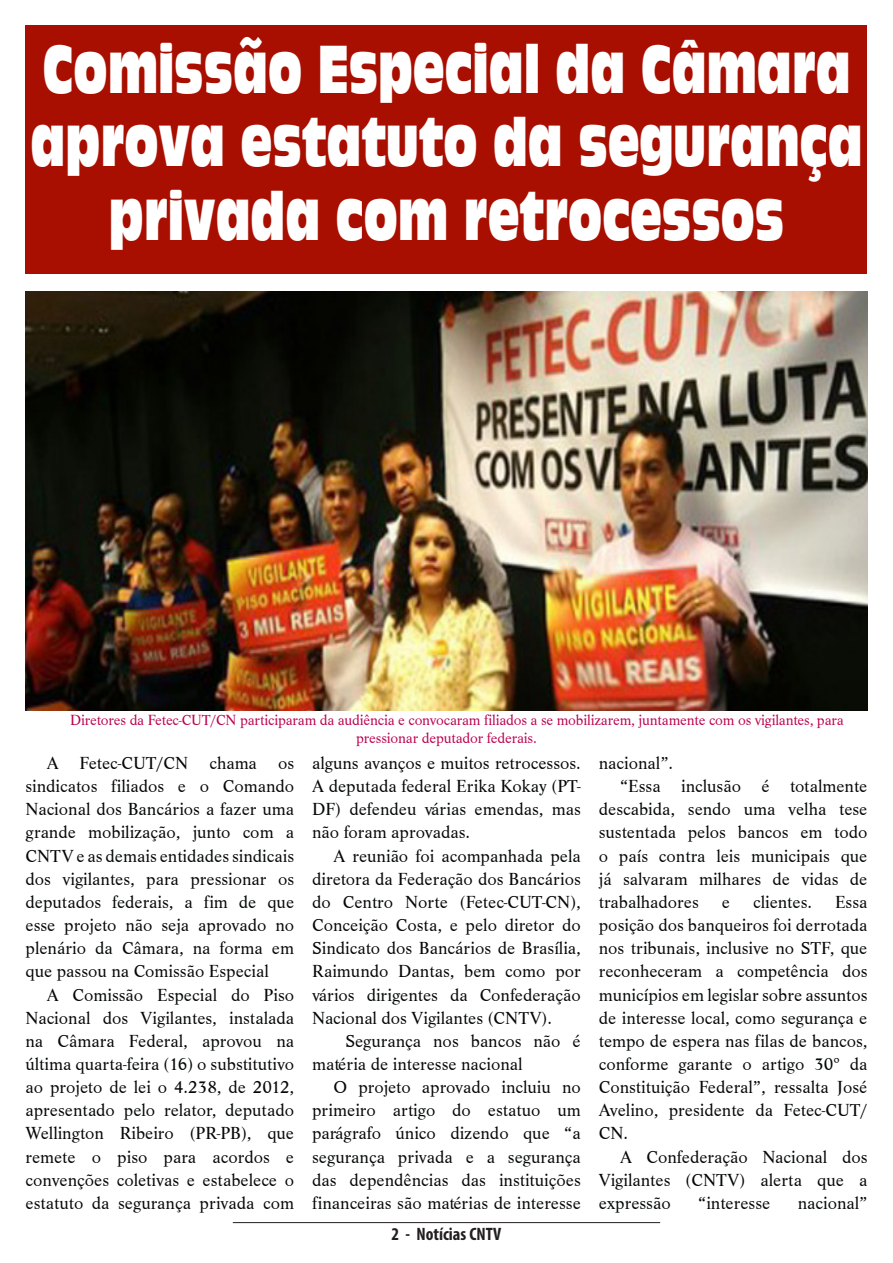
<style>
.page{position:relative;width:893px;height:1263px;background:#fff}
.page>*{position:absolute;margin:0;border:0;box-sizing:border-box;transform-origin:0 0}
.t1{font:63px/73.5px "Antique Olive Compact";color:#fff;text-align:center;scale:.67 1}
.t2{font:18px/23.1px "Life T";color:#040706;text-align:justify}
.t3{font:700 condensed 18px "Myriad Pro";color:#231f20}
.t4{font:15.15px/18px "Life T";letter-spacing:-.01em;color:#bc0250}
</style>
<div class="page">
<hr style="left:233px;top:1222px;width:427px;height:1px;background:#231f20">
<div style="left:26px;top:26px;width:841px;height:248px;background:#a80f00"></div>
<img style="left:26px;top:291px;width:841px;height:419px">
<p class="t1" style="left:31px;top:32px;width:1243px">Comissão Especial da Câmara aprova estatuto da segurança privada com retrocessos</p>
<p class="t4" style="left:356px;top:711px;width:489px;text-indent:-286px">Diretores da Fetec-CUT/CN participaram da audiência e convocaram filiados a se mobilizarem, juntamente com os vigilantes, para pressionar deputador federais.</p>
<p class="t2" style="left:26px;top:751px;width:270px;text-indent:21px">A Fetec-CUT/CN chama os sindicatos filiados e o Comando Nacional dos Bancários a fazer uma grande mobilização, junto com a CNTV e as demais entidades sindicais dos vigilantes, para pressionar os deputados federais, a fim de que esse projeto não seja aprovado no plenário da Câmara, na forma em que passou na Comissão Especial</p>
<p class="t2" style="left:26px;top:983px;width:270px;text-indent:21px">A Comissão Especial do Piso Nacional dos Vigilantes, instalada na Câmara Federal, aprovou na última quarta-feira (16) o substitutivo ao projeto de lei o 4.238, de 2012, apresentado pelo relator, deputado Wellington Ribeiro (PR-PB), que remete o piso para acordos e convenções coletivas e estabelece o estatuto da segurança privada com</p>
<p class="t2" style="left:312px;top:751px;width:270px">alguns avanços e muitos retrocessos.<br>A deputada federal Erika Kokay (PT-DF) defendeu várias emendas, mas não foram aprovadas.</p>
<p class="t2" style="left:312px;top:844px;width:270px;text-indent:21px">A reunião foi acompanhada pela diretora da Federação dos Bancários do Centro Norte (Fetec-CUT-CN), Conceição Costa, e pelo diretor do Sindicato dos Bancários de Brasília, Raimundo Dantas, bem como por vários dirigentes da Confederação Nacional dos Vigilantes (CNTV).</p>
<p class="t2" style="left:312px;top:1029px;width:270px;text-indent:33px">Segurança nos bancos não é matéria de interesse nacional</p>
<p class="t2" style="left:312px;top:1076px;width:270px;text-indent:21px">O projeto aprovado incluiu no primeiro artigo do estatuo um parágrafo único dizendo que “a segurança privada e a segurança das dependências das instituições financeiras são matérias de interesse</p>
<p class="t3" style="left:392px;top:1223px;width:111px">2 - Notícias CNTV</p>
<p class="t2" style="left:599px;top:751px;width:76px">nacional”.</p>
<p class="t2" style="left:599px;top:775px;width:270px;text-indent:21px">“Essa inclusão é totalmente descabida, sendo uma velha tese sustentada pelos bancos em todo o país contra leis municipais que já salvaram milhares de vidas de trabalhadores</p>
<p class="t2" style="left:722px;top:890px;width:10px">e</p>
<p class="t2" style="left:753px;top:890px;width:60px">clientes.</p>
<p class="t2" style="left:599px;top:890px;width:270px;text-indent:236px">Essa posição dos banqueiros foi derrotada nos tribunais, inclusive no STF, que reconheceram a competência dos municípios em legislar sobre assuntos de interesse local, como segurança e tempo de espera nas filas de bancos, conforme garante o artigo 30º da Constituição Federal”, ressalta José Avelino, presidente da Fetec-CUT/ CN.</p>
<p class="t2" style="left:599px;top:1145px;width:270px;text-indent:21px">A Confederação Nacional dos Vigilantes (CNTV) alerta que a expressão</p>
<p class="t2" style="left:698px;top:1191px;width:74px">“interesse</p>
<p class="t2" style="left:798px;top:1191px;width:71px">nacional”</p>
</div>
